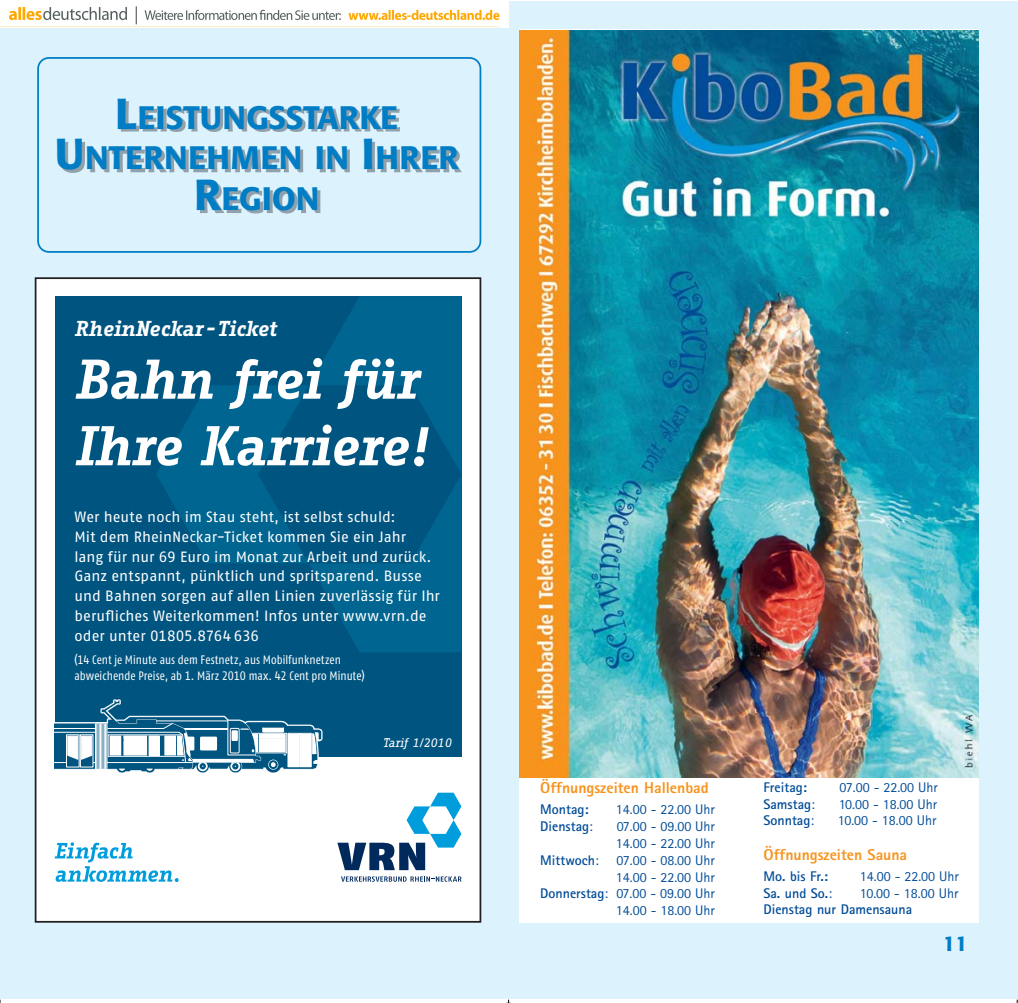
<style>
.page{position:relative;width:1018px;height:1003px;background:#fff}
.page>*{position:absolute;margin:0;border:0;box-sizing:border-box;transform-origin:0 0}
.t1{font:54.25px/66.5px "Fago Office Serif Bold Ita+RPPAII";color:#fff}
.t2{font:500 32.2px/40.8px "Formata";color:#007dc5;text-align:center}
.t3{font:21px "Fago Office Serif Bold Ita+RPPAII";letter-spacing:-.01em;color:#fff}
.t4{font:500 21px "Formata";color:#007dc5}
.t5{font:15.75px "Rotis Sans Serif Extra Bold+XCNJAF";color:#f7931d}
.t6{font:14.88px/19.8px "Fago No Regular Tf Roman+OYECFH";color:#fff}
.t7{font:14px/16.8px "Rotis Sans Serif+IQIOUN";color:#004c98}
.t8{font:14px "Rotis Sans Serif Bold+IZZYCJ";color:#004c98}
.t9{font:12.25px/15.8px "Fago Co Regular Tf Roman+HYLWSK";letter-spacing:.005em;color:#fff}
.t10{font:12.25px "Fago Office Serif Italic+ZCOMTN";color:#fff}
.s1{font-size:42.88px}
.s2{font-family:"Rotis Sans Serif+IQIOUN"}
.s3{font-family:"Rotis Sans Serif Bold+IZZYCJ"}
</style>
<div class="page">
<div style="left:0;top:1px;width:1017px;height:997px;background:#dcf2fd"></div>
<div style="left:36px;top:278px;width:444px;height:643px;background:#fff"></div>
<svg style="left:55px;top:842px;width:124px;height:39px"></svg>
<svg style="left:337px;top:792px;width:124px;height:77px"></svg>
<svg style="left:341px;top:876px;width:120px;height:5px"></svg>
<div style="left:55px;top:296px;width:406px;height:460px;background:#005480"></div>
<svg style="left:157px;top:296px;width:304px;height:356px"></svg>
<svg style="left:55px;top:699px;width:267px;height:74px"></svg>
<div style="left:35px;top:277px;width:446px;height:645px;border:2px solid #231f20"></div>
<div style="left:519px;top:30px;width:459px;height:892px;background:#fff"></div>
<img style="left:519px;top:31px;width:459px;height:746px">
<svg style="left:37px;top:57px;width:444px;height:196px"></svg>
<svg style="left:121px;top:101px;width:183px;height:31px"></svg>
<svg style="left:60px;top:142px;width:201px;height:31px"></svg>
<svg style="left:200px;top:183px;width:120px;height:30px"></svg>
<img style="left:0;top:1px;width:509px;height:26px">
<h2 class="t2" style="left:55px;top:99px;width:405px"><span class="s1">L</span>EISTUNGSSTARKE<br><span class="s1">U</span>NTERNEHMEN IN <span class="s1">I</span>HRER<br><span class="s1">R</span>EGION</h2>
<h3 class="t3" style="left:74px;top:317px;width:204px">RheinNeckar - Ticket</h3>
<h1 class="t1" style="left:74px;top:346px;width:355px">Bahn frei für<br>Ihre Karriere!</h1>
<p class="t6" style="left:74px;top:508px;width:367px">Wer heute noch im Stau steht, ist selbst schuld:<br>Mit dem RheinNeckar-Ticket kommen Sie ein Jahr<br>lang für nur 69 Euro im Monat zur Arbeit und zurück.<br>Ganz entspannt, pünktlich und spritsparend. Busse und Bahnen sorgen auf allen Linien zuverlässig für Ihr berufliches Weiterkommen! Infos unter www.vrn.de oder unter 01805.8764 636</p>
<p class="t9" style="left:74px;top:651px;width:292px">(14 Cent je Minute aus dem Festnetz, aus Mobilfunknetzen abweichende Preise, ab 1. März 2010 max. 42 Cent pro Minute)</p>
<p class="t10" style="left:383px;top:735px;width:70px">Tarif 1/2010</p>
<p class="t5" style="left:540px;top:781px;width:170px">Öffnungszeiten Hallenbad</p>
<p class="t8" style="left:540px;top:804px;width:50px">Montag:</p>
<p class="t7" style="left:616px;top:801px;width:101px">14.00 - 22.00 Uhr</p>
<p class="t8" style="left:540px;top:821px;width:54px">Dienstag<span class="s2">:</span></p>
<p class="t7" style="left:616px;top:817px;width:101px">07.00 - 09.00 Uhr<br>14.00 - 22.00 Uhr</p>
<p class="t8" style="left:540px;top:854px;width:60px">Mittwoch<span class="s2">:</span></p>
<p class="t7" style="left:540px;top:851px;width:176px;text-align:right">07.00 - 08.00 Uhr<br>14.00 - 22.00 Uhr<br><span class="s3">Donnerstag</span>: 07.00 - 09.00 Uhr<br>14.00 - 18.00 Uhr</p>
<p class="t8" style="left:763px;top:781px;width:45px">Freitag:</p>
<p class="t7" style="left:839px;top:778px;width:100px">07.00 - 22.00 Uhr</p>
<p class="t8" style="left:763px;top:798px;width:53px">Samstag<span class="s2">:</span></p>
<p class="t7" style="left:839px;top:795px;width:100px">10.00 - 18.00 Uhr</p>
<p class="t8" style="left:763px;top:815px;width:52px">Sonntag<span class="s2">:</span></p>
<p class="t7" style="left:838px;top:812px;width:100px">10.00 - 18.00 Uhr</p>
<p class="t5" style="left:763px;top:848px;width:145px">Öffnungszeiten Sauna</p>
<p class="t8" style="left:763px;top:870px;width:66px">Mo. bis Fr.:</p>
<p class="t7" style="left:860px;top:867px;width:101px">14.00 - 22.00 Uhr</p>
<p class="t8" style="left:763px;top:887px;width:70px">Sa. und So.<span class="s2">:</span></p>
<p class="t7" style="left:860px;top:884px;width:100px">10.00 - 18.00 Uhr</p>
<p class="t8" style="left:763px;top:904px;width:150px">Dienstag nur Damensauna</p>
<h3 class="t4" style="left:943px;top:934px;width:26px">11</h3>
</div>
